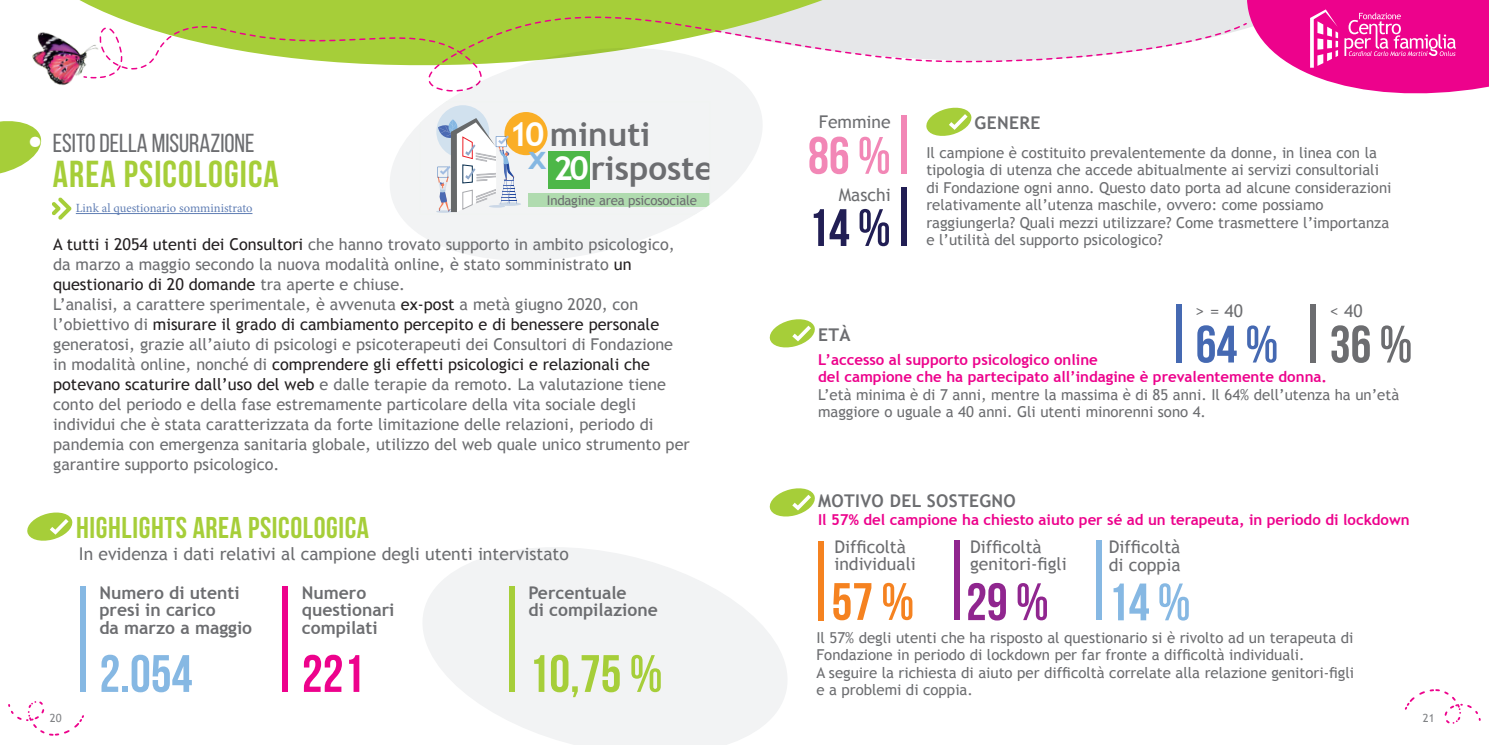
<style>
.page{position:relative;width:1489px;height:745px;background:#fff}
.page>*{position:absolute;margin:0;border:0;box-sizing:border-box;transform-origin:0 0}
.t1{font:700 52.5px "Bebas Neue";color:#86b8e3}
.t2{font:700 52.5px "Bebas Neue";color:#a6ce39}
.t3{font:700 52.5px "Bebas Neue";color:#f287b6}
.t4{font:700 52.5px "Bebas Neue";color:#211e54}
.t5{font:700 52.5px "Bebas Neue";color:#f58220}
.t6{font:700 52.5px "Bebas Neue";color:#90268f}
.t7{font:700 52.5px "Bebas Neue";color:#4569b2}
.t8{font:700 52.5px "Bebas Neue";color:#6c6d70}
.t9{font:700 52.5px "Bebas Neue";color:#ed028c}
.t10{font:700 37.5px "Bebas Neue";letter-spacing:.03em;color:#a6ce39}
.t11{font:700 33.12px/34.9px "Trebuchet MS";color:#6c6d70}
.t12{font:700 30px "Bebas Neue";letter-spacing:.02em;color:#a6ce39}
.t13{font:26px "Bebas Neue";color:#6c6d70}
.t14{font:17.5px/17.5px "Trebuchet MS";color:#6c6d70}
.t15{font:700 17.5px/17.5px "Trebuchet MS";color:#6c6d70}
.t16{font:700 17.5px "Trebuchet MS";letter-spacing:.02em;color:#6c6d70}
.t17{font:16.25px/20px "Trebuchet MS";color:#6c6d70}
.t18{font:15px/17.5px "Trebuchet MS";color:#6c6d70}
.t19{font:700 15px/17.5px "Trebuchet MS";color:#ed028c}
.t20{font:13.25px "Trebuchet MS";letter-spacing:-.015em;color:#6c6d70}
.t21{font:12.5px "Minion Pro";color:#607eb4}
.t22{font:11.25px "Trebuchet MS";color:#808285}
.s1{color:#fff}
.s2{color:#231f20}
.s3{font-weight:700;font-size:37.5px;color:#fff}
</style>
<div class="page">
<svg style="left:8px;top:701px;width:76px;height:35px"></svg>
<svg style="left:1404px;top:689px;width:77px;height:35px"></svg>
<svg style="left:79px;top:0;width:150px;height:21px;background:#b2d454"></svg>
<svg style="left:90px;top:19px;width:130px;height:2px"></svg>
<svg style="left:101px;top:21px;width:128px;height:57px"></svg>
<img style="left:32px;top:32px;width:69px;height:54px">
<svg style="left:399px;top:214px;width:296px;height:46px;fill:#f2f3f4"></svg>
<svg style="left:0;top:121px;width:42px;height:53px"></svg>
<div style="left:901px;top:187px;width:6px;height:59px;background:#211e54"></div>
<svg style="left:229px;top:0;width:1259px;height:214px"></svg>
<svg style="left:769px;top:488px;width:46px;height:29px"></svg>
<div style="left:818px;top:540px;width:5px;height:80px;background:#f58220"></div>
<div style="left:954px;top:540px;width:5px;height:79px;background:#90268f"></div>
<div style="left:1096px;top:540px;width:5px;height:79px;background:#86b8e3"></div>
<div style="left:1175px;top:304px;width:6px;height:58px;background:#4569b2"></div>
<div style="left:1310px;top:304px;width:5px;height:58px;background:#6c6d70"></div>
<svg style="left:769px;top:319px;width:46px;height:29px"></svg>
<svg style="left:423px;top:547px;width:364px;height:197px;fill:#f2f3f4"></svg>
<div style="left:509px;top:585px;width:5px;height:106px;background:#a6ce39"></div>
<div style="left:80px;top:585px;width:5px;height:106px;background:#86b8e3"></div>
<div style="left:282px;top:585px;width:5px;height:106px;background:#ed028c"></div>
<svg style="left:27px;top:512px;width:46px;height:29px"></svg>
<svg style="left:52px;top:197px;width:19px;height:23px"></svg>
<hr style="left:76px;top:213px;width:176px;height:1px;background:#607eb4">
<h3 class="t11" style="left:528px;top:116px;width:187px;text-indent:-19px"><span class="s1">10</span> minuti<br><sup>x</sup> <span class="s1">20</span>risposte</h3>
<p class="t20" style="left:547px;top:192px;width:152px">Indagine area psicosociale</p>
<p class="t17" style="left:53px;top:234px;width:638px"><span class="s2">A tutti i 2054 utenti dei Consultori</span> che hanno trovato supporto in ambito psicologico, da marzo a maggio secondo la nuova modalità online, è stato somministrato <span class="s2">un questionario di 20 domande</span> tra aperte e chiuse.<br>L’analisi, a carattere sperimentale, è avvenuta <span class="s2">ex-post</span> a metà giugno 2020, con l’obiettivo di <span class="s2">misurare il grado di cambiamento percepito e di benessere personale </span>generatosi, grazie all’aiuto di psicologi e psicoterapeuti dei Consultori di Fondazione in modalità online, nonché di <span class="s2">comprendere gli effetti psicologici e relazionali che potevano scaturire dall’uso del web</span> e dalle terapie da remoto. La valutazione tiene conto del periodo e della fase estremamente particolare della vita sociale degli individui che è stata caratterizzata da forte limitazione delle relazioni, periodo di pandemia con emergenza sanitaria globale, utilizzo del web quale unico strumento per garantire supporto psicologico.</p>
<h3 class="t13" style="left:28px;top:129px;width:228px"><span class="s3">•</span> ESITO DELLA MISURAZIONE</h3>
<h2 class="t10" style="left:53px;top:153px;width:227px">AREA PSICOLOGICA</h2>
<p class="t21" style="left:76px;top:200px;width:178px">Link al questionario somministrato</p>
<h3 class="t12" style="left:76px;top:511px;width:294px">HIGHLIGHTS AREA PSICOLOGICA</h3>
<p class="t14" style="left:79px;top:545px;width:491px">In evidenza i dati relativi al campione degli utenti intervistato</p>
<p class="t15" style="left:99px;top:583px;width:154px">Numero di utenti presi in carico<br>da marzo a maggio</p>
<h1 class="t1" style="left:99px;top:644px;width:94px">2.054</h1>
<p class="t15" style="left:302px;top:583px;width:94px">Numero questionari compilati</p>
<h1 class="t9" style="left:302px;top:644px;width:64px">221</h1>
<p class="t15" style="left:528px;top:583px;width:131px">Percentuale<br>di compilazione</p>
<h1 class="t2" style="left:528px;top:644px;width:135px">10,75 %</h1>
<p class="t14" style="left:818px;top:114px;width:73px">Femmine</p>
<h1 class="t3" style="left:808px;top:127px;width:84px">86 %</h1>
<p class="t14" style="left:838px;top:186px;width:53px">Maschi</p>
<h1 class="t4" style="left:808px;top:199px;width:84px">14 %</h1>
<p class="t15" style="left:974px;top:114px;width:67px">GENERE</p>
<p class="t18" style="left:926px;top:144px;width:466px">Il campione è costituito prevalentemente da donne, in linea con la tipologia di utenza che accede abitualmente ai servizi consultoriali di Fondazione ogni anno. Questo dato porta ad alcune considerazioni relativamente all’utenza maschile, ovvero: come possiamo raggiungerla? Quali mezzi utilizzare? Come trasmettere l’importanza e l’utilità del supporto psicologico?</p>
<p class="t14" style="left:1195px;top:302px;width:49px">&gt; = 40</p>
<h1 class="t7" style="left:1195px;top:315px;width:84px">64 %</h1>
<p class="t14" style="left:1329px;top:302px;width:34px">&lt; 40</p>
<h1 class="t8" style="left:1329px;top:315px;width:84px">36 %</h1>
<p class="t15" style="left:818px;top:326px;width:34px">ETÀ</p>
<p class="t19" style="left:818px;top:350px;width:510px">L’accesso al supporto psicologico online<br>del campione che ha partecipato all’indagine è prevalentemente donna.</p>
<p class="t18" style="left:818px;top:386px;width:582px">L’età minima è di 7 anni, mentre la massima è di 85 anni. Il 64% dell’utenza ha un’età maggiore o uguale a 40 anni. Gli utenti minorenni sono 4.</p>
<p class="t16" style="left:818px;top:490px;width:199px">MOTIVO DEL SOSTEGNO</p>
<p class="t19" style="left:818px;top:510px;width:593px">Il 57% del campione ha chiesto aiuto per sé ad un terapeuta, in periodo di lockdown</p>
<p class="t14" style="left:834px;top:537px;width:83px">Difficoltà individuali</p>
<h1 class="t5" style="left:831px;top:572px;width:84px">57 %</h1>
<p class="t14" style="left:970px;top:538px;width:98px">Difficoltà genitori-figli</p>
<h1 class="t6" style="left:966px;top:572px;width:84px">29 %</h1>
<p class="t14" style="left:1108px;top:538px;width:73px">Difficoltà di coppia</p>
<h1 class="t1" style="left:1107px;top:573px;width:84px">14 %</h1>
<p class="t18" style="left:816px;top:628px;width:539px">Il 57% degli utenti che ha risposto al questionario si è rivolto ad un terapeuta di Fondazione in periodo di lockdown per far fronte a difficoltà individuali.<br>A seguire la richiesta di aiuto per difficoltà correlate alla relazione genitori-figli e a problemi di coppia.</p>
<p class="t22" style="left:50px;top:710px;width:13px">20</p>
<p class="t22" style="left:1422px;top:710px;width:13px">21</p>
</div>
